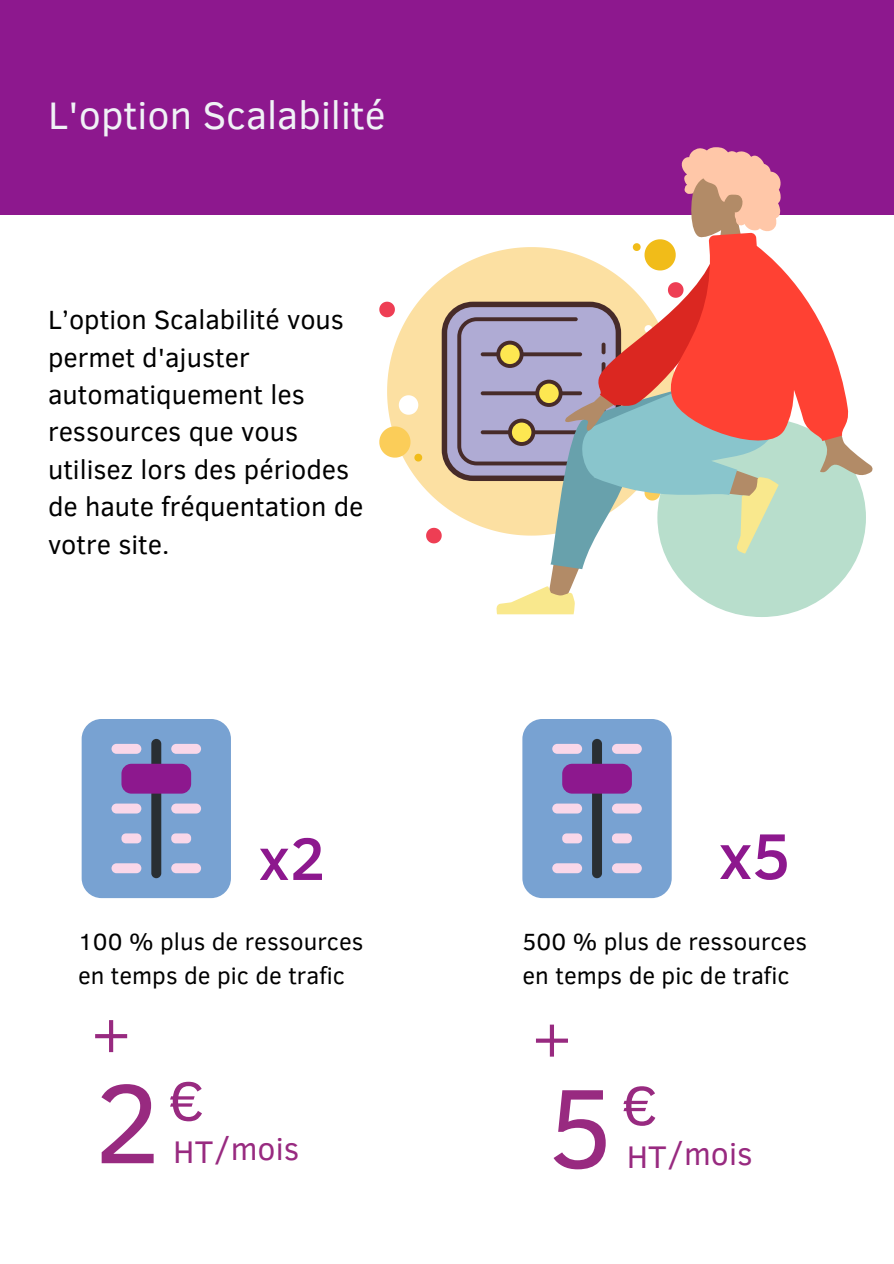
<style>
.page{position:relative;width:894px;height:1264px;background:#fff}
.page>*{position:absolute;margin:0;border:0;box-sizing:border-box;transform-origin:0 0}
.t1{font:114.6px "Clear Sans";color:#982a80}
.t2{font:500 65.85px "Clear Sans";color:#8d188e}
.t3{font:500 61.05px "Clear Sans";color:#8d188e}
.t4{font:59.55px "Clear Sans";color:#982a80}
.t5{font:56.25px "Clear Sans";color:#982a80}
.t6{font:39.3px "Clear Sans";color:#f0f2f6}
.t7{font:32.1px "Clear Sans";color:#982a80}
.t8{font:27px/37.3px "Clear Sans";color:#000}
.t9{font:24px/33.3px "Clear Sans";color:#000}
</style>
<div class="page">
<div style="left:0;top:0;width:893px;height:214px;background:#8d188e"></div>
<div style="left:657px;top:418px;width:208px;height:199px;background:#b8decc;border-radius:50%"></div>
<svg style="left:848px;top:411px;width:25px;height:67px"></svg>
<svg style="left:379px;top:147px;width:469px;height:467px"></svg>
<div style="left:82px;top:719px;width:149px;height:179px;background:#78a2d2;border-radius:20px"></div>
<div style="left:151px;top:739px;width:10px;height:139px;background:#292f33;border-radius:5px"></div>
<svg style="left:111px;top:744px;width:90px;height:129px"></svg>
<div style="left:121px;top:763px;width:70px;height:30px;background:#8d188e;border-radius:10px"></div>
<div style="left:522px;top:719px;width:149px;height:179px;background:#78a2d2;border-radius:20px"></div>
<div style="left:592px;top:739px;width:10px;height:139px;background:#292f33;border-radius:5px"></div>
<svg style="left:552px;top:744px;width:89px;height:129px"></svg>
<div style="left:562px;top:763px;width:69px;height:30px;background:#8d188e;border-radius:10px"></div>
<h3 class="t6" style="left:48px;top:86px;width:339px">L'option Scalabilité</h3>
<p class="t8" style="left:48px;top:300px;width:317px">L’option Scalabilité vous permet d'ajuster automatiquement les ressources que vous utilisez lors des périodes de haute fréquentation de votre site.</p>
<h3 class="t3" style="left:258px;top:814px;width:68px">x2</h3>
<p class="t9" style="left:78px;top:924px;width:287px">100 % plus de ressources en temps de pic de trafic</p>
<h2 class="t2" style="left:718px;top:808px;width:74px">x5</h2>
<p class="t9" style="left:522px;top:924px;width:286px">500 % plus de ressources en temps de pic de trafic</p>
<h3 class="t4" style="left:90px;top:989px;width:43px">+</h3>
<h3 class="t4" style="left:531px;top:993px;width:43px">+</h3>
<h1 class="t1" style="left:94px;top:1039px;width:68px">2</h1>
<h3 class="t5" style="left:169px;top:1059px;width:36px">€</h3>
<p class="t7" style="left:173px;top:1125px;width:127px">HT/mois</p>
<h1 class="t1" style="left:547px;top:1044px;width:68px">5</h1>
<h3 class="t5" style="left:622px;top:1064px;width:36px">€</h3>
<p class="t7" style="left:626px;top:1130px;width:127px">HT/mois</p>
</div>
